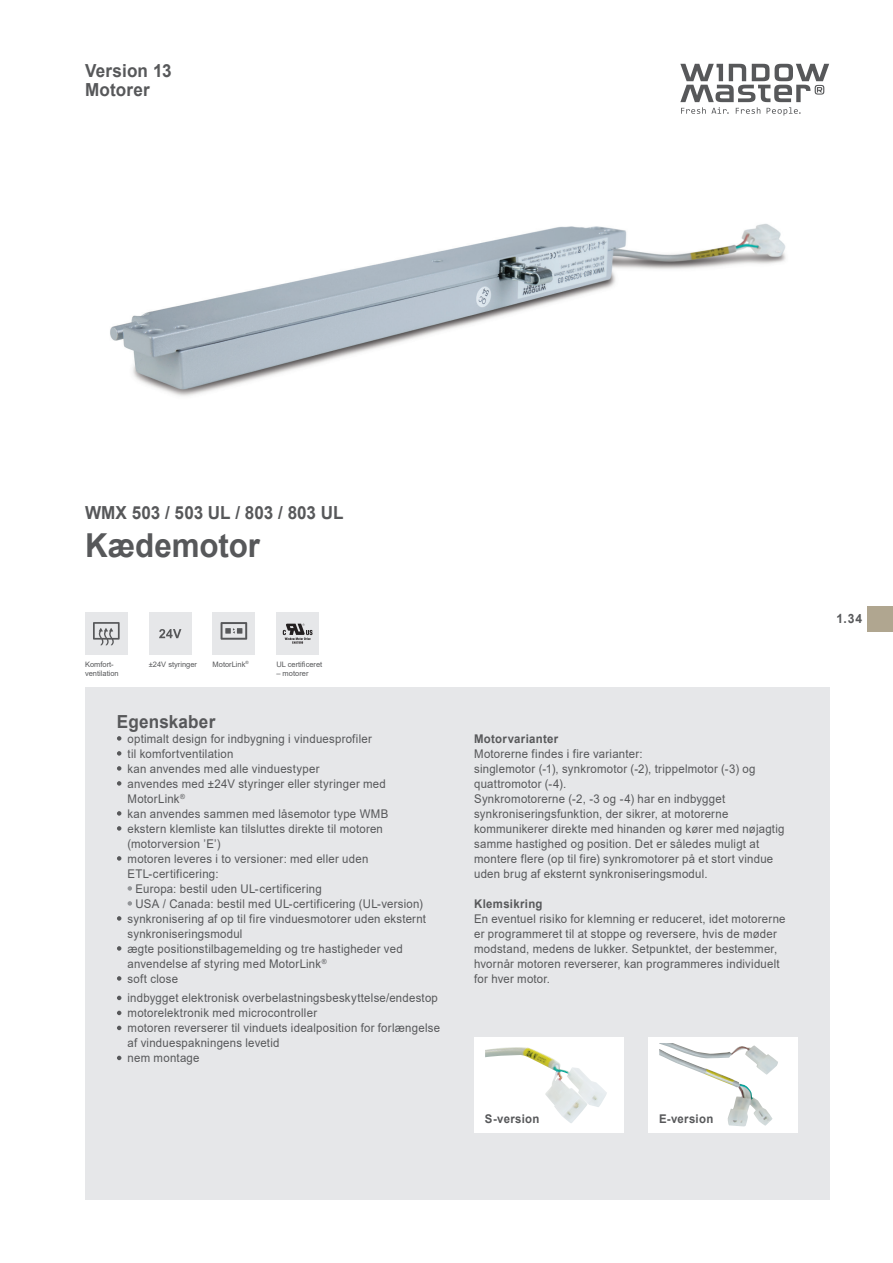
<style>
.page{position:relative;width:893px;height:1263px;background:#fff}
.page>*{position:absolute;margin:0;border:0;box-sizing:border-box;transform-origin:0 0}
.Product_nr{font:700 33px "Arial";letter-spacing:-.005em;color:#57585a;scale:.95 1}
.Mellemtxt{font:700 18px "Arial";letter-spacing:.01em;color:#57585a;scale:.95 1}
.Product_nr-2{font:700 18px "Arial";color:#57585a;scale:.95 1}
.t1{font:700 12.75px "Arial";color:#57585a;scale:.95 1}
.breadtxt{font:12px/15px "Arial";letter-spacing:.02em;color:#57585a;scale:.95 1}
.breadtxt-2{font:700 12px "Arial";letter-spacing:.025em;color:#57585a;scale:.95 1}
.Address{font:7.5px/9px "Arial";color:#57585a}
.s1{font-weight:700}
</style>
<div class="page">
<svg style="left:680px;top:64px;width:149px;height:52px"></svg>
<div style="left:85px;top:687px;width:744px;height:512px;background:#e6e7e9"></div>
<svg style="left:117px;top:736px;width:4px;height:5px"></svg>
<svg style="left:117px;top:751px;width:4px;height:5px"></svg>
<svg style="left:117px;top:766px;width:4px;height:5px"></svg>
<svg style="left:117px;top:781px;width:4px;height:5px"></svg>
<svg style="left:117px;top:811px;width:4px;height:5px"></svg>
<svg style="left:117px;top:826px;width:4px;height:5px"></svg>
<svg style="left:117px;top:856px;width:4px;height:5px"></svg>
<svg style="left:128px;top:886px;width:4px;height:5px"></svg>
<svg style="left:128px;top:901px;width:4px;height:5px"></svg>
<svg style="left:117px;top:916px;width:4px;height:5px"></svg>
<svg style="left:117px;top:946px;width:4px;height:5px"></svg>
<svg style="left:117px;top:976px;width:4px;height:5px"></svg>
<svg style="left:117px;top:996px;width:4px;height:4px"></svg>
<svg style="left:117px;top:1011px;width:4px;height:4px"></svg>
<svg style="left:117px;top:1026px;width:4px;height:4px"></svg>
<svg style="left:117px;top:1056px;width:4px;height:4px"></svg>
<div style="left:85px;top:612px;width:43px;height:43px;background:#e6e7e9"></div>
<svg style="left:93px;top:622px;width:27px;height:23px"></svg>
<div style="left:149px;top:612px;width:42px;height:43px;background:#e6e7e9"></div>
<svg style="left:159px;top:629px;width:22px;height:9px"></svg>
<div style="left:213px;top:612px;width:42px;height:43px;background:#e6e7e9"></div>
<svg style="left:221px;top:622px;width:26px;height:18px"></svg>
<div style="left:276px;top:612px;width:43px;height:43px;background:#e6e7e9"></div>
<svg style="left:283px;top:624px;width:30px;height:20px"></svg>
<img style="left:110px;top:223px;width:676px;height:173px">
<div style="left:867px;top:606px;width:26px;height:25px;background:#b0a690"></div>
<div style="left:648px;top:1037px;width:149px;height:95px;background:#fff"></div>
<img style="left:659px;top:1043px;width:119px;height:83px">
<div style="left:474px;top:1037px;width:149px;height:95px;background:#fff"></div>
<img style="left:485px;top:1047px;width:102px;height:76px">
<p class="Mellemtxt" style="left:85px;top:58px;width:93px">Version 13</p>
<p class="Mellemtxt" style="left:85px;top:77px;width:70px">Motorer</p>
<p class="Product_nr-2" style="left:85px;top:500px;width:274px">WMX 503 / 503 UL / 803 / 803 UL</p>
<p class="Product_nr" style="left:85px;top:522px;width:186px">Kædemotor</p>
<p class="Address" style="left:85px;top:660px;width:35px">Komfort&shy;ventilation</p>
<p class="Address" style="left:149px;top:660px;width:50px">±24V styringer</p>
<p class="Address" style="left:213px;top:660px;width:38px">MotorLink<sup>®</sup></p>
<p class="Address" style="left:276px;top:660px;width:47px">UL certificeret</p>
<p class="Address" style="left:276px;top:669px;width:34px">– motorer</p>
<p class="Mellemtxt" style="left:117px;top:708px;width:105px">Egenskaber</p>
<p class="breadtxt" style="left:128px;top:731px;width:259px">optimalt design for indbygning i vinduesprofiler</p>
<p class="breadtxt" style="left:128px;top:746px;width:113px">til komfortventilation</p>
<p class="breadtxt" style="left:128px;top:761px;width:204px">kan anvendes med alle vinduestyper</p>
<p class="breadtxt" style="left:128px;top:776px;width:273px">anvendes med ±24V styringer eller styringer med<br>MotorLink<sup>®</sup></p>
<p class="breadtxt" style="left:128px;top:806px;width:276px">kan anvendes sammen med låsemotor type WMB</p>
<p class="breadtxt" style="left:128px;top:821px;width:270px">ekstern klemliste kan tilsluttes direkte til motoren (motorversion ’E’)</p>
<p class="breadtxt" style="left:128px;top:851px;width:255px">motoren leveres i to versioner: med eller uden</p>
<p class="breadtxt" style="left:128px;top:866px;width:97px">ETL-certificering:</p>
<p class="breadtxt" style="left:135px;top:881px;width:198px">Europa: bestil uden UL-certificering</p>
<p class="breadtxt" style="left:135px;top:896px;width:304px">USA / Canada: bestil med UL-certificering (UL-version)</p>
<p class="breadtxt" style="left:128px;top:911px;width:316px">synkronisering af op til fire vinduesmotorer uden eksternt synkroniseringsmodul</p>
<p class="breadtxt" style="left:128px;top:941px;width:291px">ægte positionstilbagemelding og tre hastigheder ved anvendelse af styring med MotorLink<sup>®</sup></p>
<p class="breadtxt" style="left:128px;top:971px;width:55px">soft close</p>
<p class="breadtxt" style="left:128px;top:990px;width:328px">indbygget elektronisk overbelastningsbeskyttelse/endestop</p>
<p class="breadtxt" style="left:128px;top:1005px;width:201px">motorelektronik med microcontroller</p>
<p class="breadtxt" style="left:128px;top:1020px;width:330px">motoren reverserer til vinduets idealposition for forlængelse af vinduespakningens levetid</p>
<p class="breadtxt" style="left:128px;top:1050px;width:77px">nem montage</p>
<p class="breadtxt-2" style="left:474px;top:730px;width:90px">Motorvarianter</p>
<p class="breadtxt" style="left:474px;top:746px;width:328px">Motorerne findes i fire varianter:<br>singlemotor (-1), synkromotor (-2), trippelmotor (-3) og quattromotor (-4).<br>Synkromotorerne (-2, -3 og -4) har en indbygget synkroniseringsfunktion, der sikrer, at motorerne kommunikerer direkte med hinanden og kører med nøjagtig samme hastighed og position. Det er således muligt at montere flere (op til fire) synkromotorer på et stort vindue uden brug af eksternt synkroniseringsmodul.</p>
<p class="breadtxt" style="left:474px;top:896px;width:329px"><span class="s1">Klemsikring<br></span>En eventuel risiko for klemning er reduceret, idet motorerne er programmeret til at stoppe og reversere, hvis de møder modstand, medens de lukker. Setpunktet, der bestemmer, hvornår motoren reverserer, kan programmeres individuelt for hver motor.</p>
<p class="breadtxt-2" style="left:485px;top:1110px;width:59px">S-version</p>
<p class="breadtxt-2" style="left:659px;top:1110px;width:59px">E-version</p>
<p class="t1" style="left:836px;top:610px;width:28px">1.34</p>
</div>
